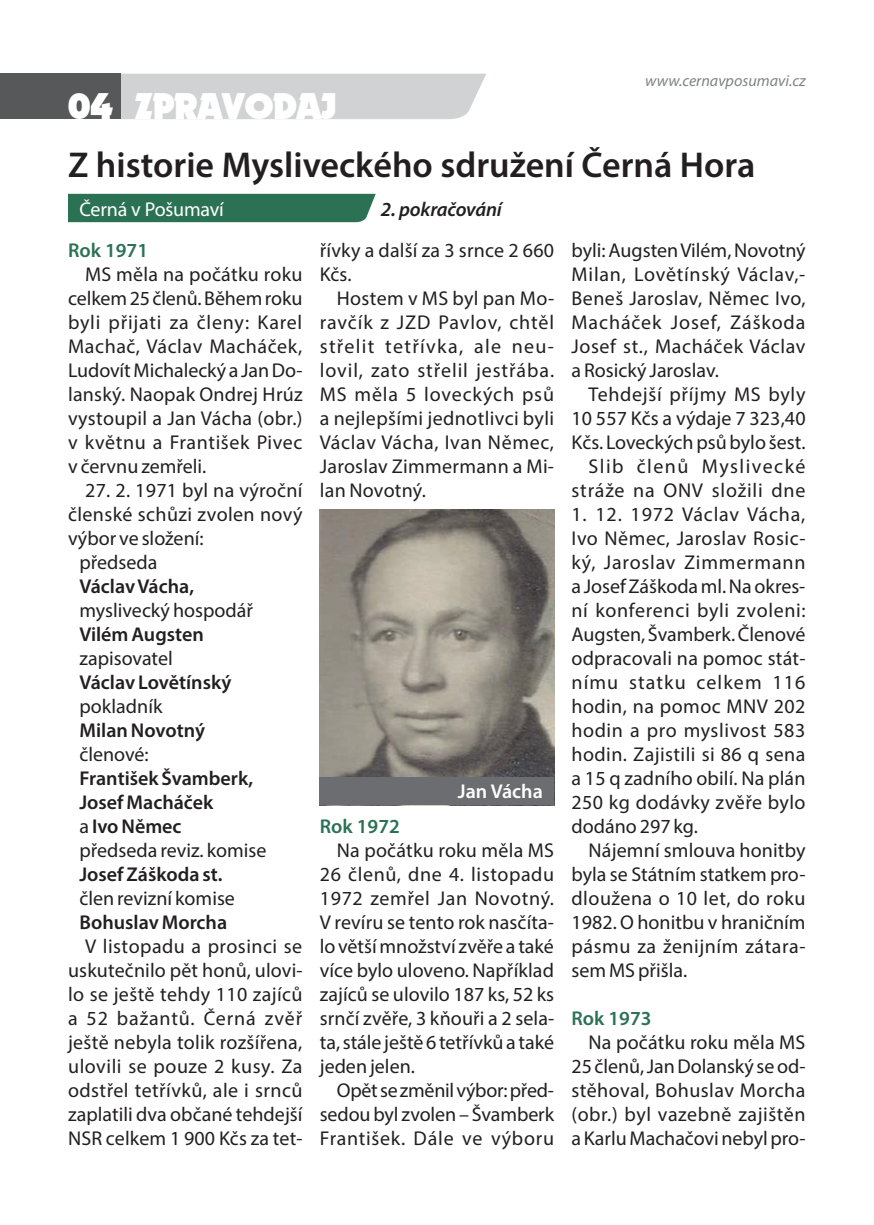
<style>
.page{position:relative;width:874px;height:1225px;background:#fff}
.page>*{position:absolute;margin:0;border:0;box-sizing:border-box;transform-origin:0 0}
.t1{font:600 36px "Myriad Pro";color:#231f20}
.t2{font:36px "Dynamo CE";color:#fff}
.t3{font:20px/24px "Myriad Pro";letter-spacing:.005em;color:#231f20;text-align:justify}
.t4{font:600 20px/24px "Myriad Pro";color:#231f20}
.t5{font:20px/24px "Myriad Pro";letter-spacing:.035em;color:#231f20;text-align:right}
.t6{font:600 20px "Myriad Pro";color:#2b7254}
.t7{font:20px "Myriad Pro";letter-spacing:-.01em;color:#fff}
.t8{font:italic 600 20px "Myriad Pro";letter-spacing:-.01em;color:#231f20}
.t9{font:600 20px "Myriad Pro";color:#fff}
.t10{font:italic 16px "Myriad Pro";color:#808285}
.s1{font-weight:400}
</style>
<div class="page">
<div style="left:69px;top:194px;width:306px;height:28px;background:#2b7254"></div>
<div style="left:120px;top:74px;width:366px;height:45px;background:#d1d2d4"></div>
<div style="left:0;top:74px;width:120px;height:45px;background:#57585a"></div>
<img style="left:319px;top:510px;width:235px;height:267px">
<div style="left:319px;top:777px;width:235px;height:28px;background:#6c6d70"></div>
<h1 class="t2" style="left:68px;top:83px;width:270px">04 ZPRAVODAJ</h1>
<p class="t10" style="left:645px;top:70px;width:162px">www.cernavposumavi.cz</p>
<h1 class="t1" style="left:68px;top:142px;width:688px">Z historie Mysliveckého sdružení Černá Hora</h1>
<p class="t7" style="left:79px;top:197px;width:146px">Černá v Pošumaví</p>
<p class="t8" style="left:381px;top:196px;width:122px">2. pokračování</p>
<p class="t6" style="left:68px;top:238px;width:81px">Rok 1971</p>
<p class="t3" style="left:68px;top:262px;width:236px;text-indent:17px">MS měla na počátku roku celkem 25 členů. Během roku byli přijati za členy: Karel Machač, Václav Macháček, Ludovít Michalecký a Jan Do&shy;lanský. Naopak Ondrej Hrúz vystoupil a Jan Vácha (obr.) v květnu a František Pivec v červnu zemřeli.</p>
<p class="t3" style="left:85px;top:478px;width:219px">27. 2. 1971 byl na výroční</p>
<p class="t3" style="left:68px;top:502px;width:236px">členské schůzi zvolen nový</p>
<p class="t3" style="left:68px;top:526px;width:137px">výbor ve složení:</p>
<p class="t3" style="left:79px;top:550px;width:79px">předseda</p>
<p class="t4" style="left:79px;top:574px;width:116px">Václav Vácha,</p>
<p class="t3" style="left:79px;top:598px;width:175px">myslivecký hospodář</p>
<p class="t4" style="left:79px;top:622px;width:126px">Vilém Augsten</p>
<p class="t3" style="left:79px;top:646px;width:95px">zapisovatel</p>
<p class="t4" style="left:79px;top:670px;width:153px">Václav Lovětínský</p>
<p class="t3" style="left:79px;top:694px;width:84px">pokladník</p>
<p class="t4" style="left:79px;top:718px;width:127px">Milan Novotný</p>
<p class="t3" style="left:79px;top:742px;width:71px">členové:</p>
<p class="t4" style="left:79px;top:766px;width:188px">František Švamberk,<br>Josef Macháček<br><span class="s1">a</span> Ivo Němec<br><span class="s1">předseda reviz. komise</span></p>
<p class="t4" style="left:79px;top:862px;width:144px">Josef Záškoda st.</p>
<p class="t3" style="left:79px;top:886px;width:157px">člen revizní komise</p>
<p class="t4" style="left:79px;top:910px;width:149px">Bohuslav Morcha</p>
<p class="t3" style="left:68px;top:934px;width:236px;text-indent:17px">V listopadu a prosinci se uskutečnilo pět honů, ulovi&shy;lo se ještě tehdy 110 zajíců a 52 bažantů. Černá zvěř ještě nebyla tolik rozšířena, ulovili se pouze 2 kusy. Za odstřel tetřívků, ale i srnců zaplatili dva občané tehdejší NSR celkem 1 900 Kčs za tet-</p>
<p class="t3" style="left:319px;top:238px;width:236px">řívky a další za 3 srnce 2 660<br>Kčs.</p>
<p class="t3" style="left:319px;top:286px;width:236px;text-indent:17px">Hostem v MS byl pan Mo&shy;ravčík z JZD Pavlov, chtěl střelit tetřívka, ale neu&shy;lovil, zato střelil jestřába.<br>MS měla 5 loveckých psů a nejlepšími jednotlivci byli Václav Vácha, Ivan Němec, Jaroslav Zimmermann a Mi&shy;lan Novotný.</p>
<p class="t9" style="left:457px;top:779px;width:86px">Jan Vácha</p>
<p class="t6" style="left:319px;top:814px;width:81px">Rok 1972</p>
<p class="t3" style="left:319px;top:838px;width:236px;text-indent:17px">Na počátku roku měla MS 26 členů, dne 4. listopadu 1972 zemřel Jan Novotný.<br>V revíru se tento rok nasčíta&shy;lo větší množství zvěře a také více bylo uloveno. Například zajíců se ulovilo 187 ks, 52 ks srnčí zvěře, 3 kňouři a 2 sela&shy;ta, stále ještě 6 tetřívků a také jeden jelen.</p>
<p class="t3" style="left:319px;top:1078px;width:236px;text-indent:17px">Opět se změnil výbor: před&shy;sedou byl zvolen – Švamberk František. Dále ve výboru</p>
<p class="t3" style="left:571px;top:238px;width:235px">byli: Augsten Vilém, Novotný Milan, Lovětínský Václav,- Beneš Jaroslav, Němec Ivo, Macháček Josef, Záškoda Josef st., Macháček Václav a Rosický Jaroslav.</p>
<p class="t5" style="left:571px;top:382px;width:235px">Tehdejší příjmy MS byly<br>10 557 Kčs a výdaje 7 323,40<br>Kčs. Loveckých psů bylo šest.<br>Slib členů Myslivecké stráže na ONV složili dne</p>
<p class="t3" style="left:571px;top:502px;width:235px">1. 12. 1972 Václav Vácha, Ivo Němec, Jaroslav Rosic&shy;ký, Jaroslav Zimmermann a Josef Záškoda ml. Na okres&shy;ní konferenci byli zvoleni:<br>Augsten, Švamberk. Členové odpracovali na pomoc stát&shy;nímu statku celkem 116 hodin, na pomoc MNV 202 hodin a pro myslivost 583 hodin. Zajistili si 86 q sena a 15 q zadního obilí. Na plán 250 kg dodávky zvěře bylo dodáno 297 kg.</p>
<p class="t3" style="left:571px;top:838px;width:235px;text-indent:17px">Nájemní smlouva honitby byla se Státním statkem pro&shy;dloužena o 10 let, do roku 1982. O honitbu v hraničním pásmu za ženijním zátara&shy;sem MS přišla.</p>
<p class="t6" style="left:571px;top:1006px;width:81px">Rok 1973</p>
<p class="t3" style="left:571px;top:1030px;width:235px;text-indent:17px">Na počátku roku měla MS 25 členů, Jan Dolanský se od&shy;stěhoval, Bohuslav Morcha (obr.) byl vazebně zajištěn a Karlu Machačovi nebyl pro-</p>
</div>
